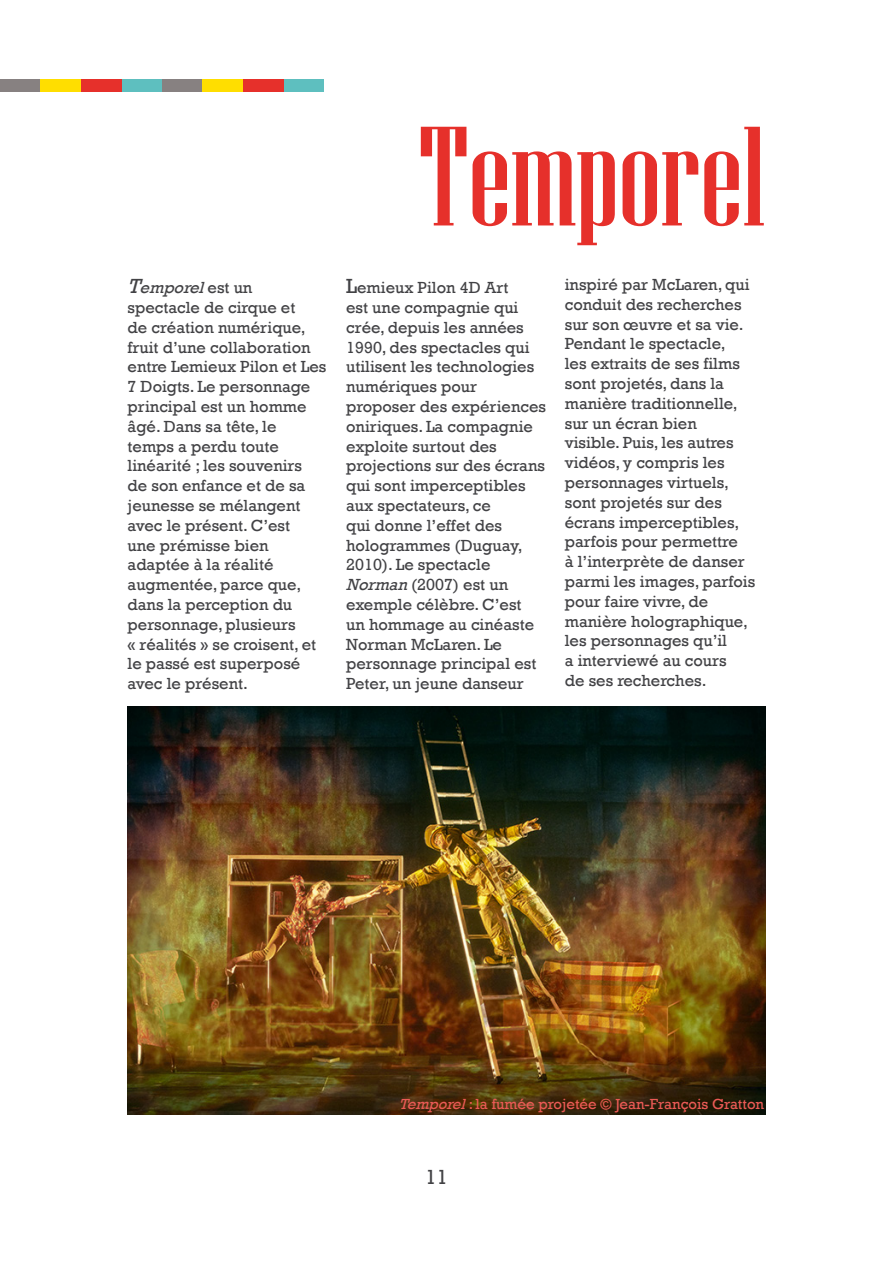
<style>
.page{position:relative;width:893px;height:1263px;background:#fff}
.page>*{position:absolute;margin:0;border:0;box-sizing:border-box;transform-origin:0 0}
.Heading_Right{font:141px "Niagara Solid";color:#e6302b;scale:1.08 1}
.t1{font:21px "Rockwell";color:#424245}
.BodyText{font:16.5px/19.8px "Rockwell";color:#424245}
.t2{font:15px "Rockwell";color:#eb5a55}
.s1{font-style:italic;font-size:21px}
.s2{font-style:italic}
.s3{font-size:21px}
</style>
<div class="page">
<div style="left:202px;top:79px;width:40px;height:12px;background:#ffde00"></div>
<div style="left:284px;top:79px;width:40px;height:12px;background:#5ebfbf"></div>
<div style="left:162px;top:79px;width:40px;height:12px;background:#878181"></div>
<div style="left:243px;top:79px;width:40px;height:12px;background:#e6302b"></div>
<div style="left:122px;top:79px;width:40px;height:12px;background:#5ebfbf"></div>
<div style="left:0;top:79px;width:40px;height:12px;background:#878181"></div>
<div style="left:40px;top:79px;width:40px;height:12px;background:#ffde00"></div>
<div style="left:81px;top:79px;width:40px;height:12px;background:#e6302b"></div>
<img style="left:128px;top:707px;width:637px;height:407px">
<p class="Heading_Right" style="left:418px;top:102px;width:323px">Temporel</p>
<p class="BodyText" style="left:128px;top:278px;width:200px"><span class="s1">T</span><span class="s2">emporel</span>e s t u n spectacle de cirque et<br>de création numérique, fruit d’une collaboration entre Lemieux Pilon et Les<br>7 Doigts. Le personnage principal est un homme âgé. Dans sa tête, le temps a perdu toute linéarité ; les souvenirs<br>de son enfance et de sa jeunesse se mélangent avec le présent. C’est<br>une prémisse bien adaptée à la réalité augmentée, parce que, dans la perception du personnage, plusieurs<br>« réalités » se croisent, et le passé est superposé avec le présent.</p>
<p class="BodyText" style="left:346px;top:278px;width:201px"><span class="s3">L</span>emieux Pilon 4D Art<br>est une compagnie qui crée, depuis les années<br>1990, des spectacles qui utilisent les technologies numériques pour proposer des expériences oniriques. La compagnie exploite surtout des projections sur des écrans qui sont imperceptibles aux spectateurs, ce<br>qui donne l’effet des hologrammes (Duguay,<br>2010). Le spectacle<br><span class="s2">Norman</span>(2007) est un exemple célèbre. C’est<br>un hommage au cinéaste<br>Norman McLaren. Le personnage principal est<br>Peter, un jeune danseur</p>
<p class="BodyText" style="left:565px;top:275px;width:192px">inspiré par McLaren, qui conduit des recherches sur son œuvre et sa vie.<br>Pendant le spectacle,<br>les extraits de ses films sont projetés, dans la manière traditionnelle, sur un écran bien visible. Puis, les autres vidéos, y compris les personnages virtuels, sont projetés sur des écrans imperceptibles, parfois pour permettre<br>à l’interprète de danser parmi les images, parfois pour faire vivre, de manière holographique, les personnages qu’il<br>a interviewé au cours<br>de ses recherches.</p>
<p class="t2" style="left:399px;top:1095px;width:367px"><span class="s2">Temporel</span>: la fumée projetée © Jean-François Gratton</p>
<p class="t1" style="left:425px;top:1165px;width:24px">11</p>
</div>
